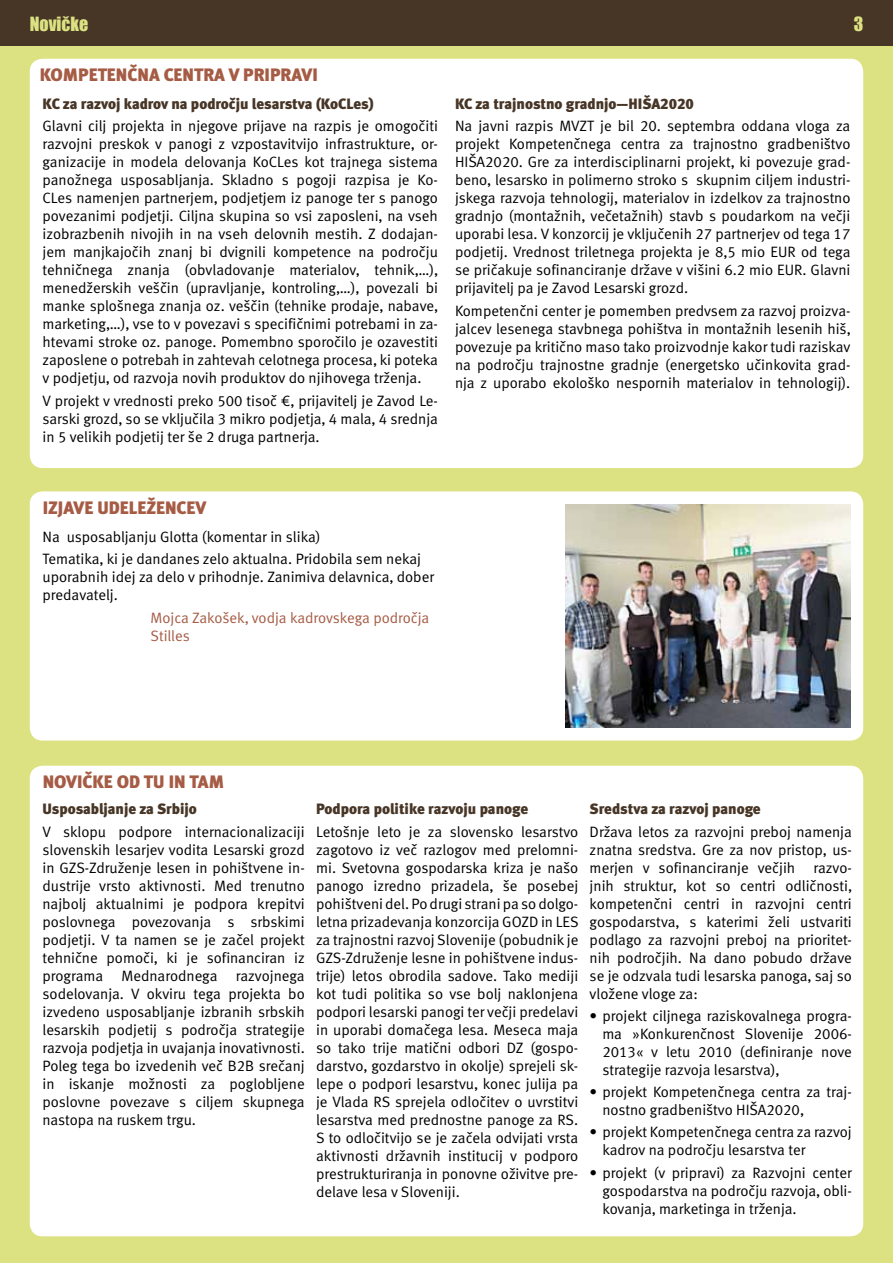
<style>
.page{position:relative;width:893px;height:1263px;background:#dce282}
.page>*{position:absolute;margin:0;border:0;box-sizing:border-box;transform-origin:0 0}
.t1{font:18px "Meta Black CELF";color:#a65c44}
.t2{font:18px "Impact";color:#dce282}
.t3{font:15px/18px "Meta Normal CELF";color:#000;text-align:justify}
.t4{font:15px "Meta Black CELF";letter-spacing:-.005em;color:#473526}
.t5{font:15px/18px "Meta Normal CELF";letter-spacing:-.005em;color:#a65c44}
</style>
<div class="page">
<div style="left:30px;top:766px;width:833px;height:470px;background:#fff;border-radius:13px"></div>
<div style="left:0;top:0;width:893px;height:45px;background:#473526"></div>
<div style="left:30px;top:59px;width:833px;height:409px;background:#fff;border-radius:13px"></div>
<div style="left:30px;top:491px;width:833px;height:249px;background:#fff;border-radius:13px"></div>
<img style="left:565px;top:505px;width:285px;height:222px">
<p class="t2" style="left:30px;top:10px;width:60px">Novičke</p>
<p class="t2" style="left:854px;top:10px;width:11px">3</p>
<p class="t1" style="left:40px;top:64px;width:280px">KOMPETENČNA CENTRA V PRIPRAVI</p>
<p class="t4" style="left:43px;top:95px;width:333px">KC za razvoj kadrov na področju lesarstva (KoCLes)</p>
<p class="t3" style="left:43px;top:117px;width:397px">Glavni cilj projekta in njegove prijave na razpis je omogočiti razvojni preskok v panogi z vzpostavitvijo infrastrukture, or&shy;ganizacije in modela delovanja KoCLes kot trajnega sistema panožnega usposabljanja. Skladno s pogoji razpisa je Ko-CLes namenjen partnerjem, podjetjem iz panoge ter s panogo povezanimi podjetji. Ciljna skupina so vsi zaposleni, na vseh izobrazbenih nivojih in na vseh delovnih mestih. Z dodajan&shy;jem manjkajočih znanj bi dvignili kompetence na področju tehničnega znanja (obvladovanje materialov, tehnik,…), menedžerskih veščin (upravljanje, kontroling,…), povezali bi manke splošnega znanja oz. veščin (tehnike prodaje, nabave, marketing,…), vse to v povezavi s specifičnimi potrebami in za&shy;htevami stroke oz. panoge. Pomembno sporočilo je ozavestiti zaposlene o potrebah in zahtevah celotnega procesa, ki poteka v podjetju, od razvoja novih produktov do njihovega trženja.</p>
<p class="t3" style="left:43px;top:392px;width:397px">V projekt v vrednosti preko 500 tisoč €, prijavitelj je Zavod Le&shy;sarski grozd, so se vključila 3 mikro podjetja, 4 mala, 4 srednja in 5 velikih podjetij ter še 2 druga partnerja.</p>
<p class="t4" style="left:455px;top:95px;width:240px">KC za trajnostno gradnjo—HIŠA2020</p>
<p class="t3" style="left:455px;top:117px;width:397px">Na javni razpis MVZT je bil 20. septembra oddana vloga za projekt Kompetenčnega centra za trajnostno gradbeništvo HIŠA2020. Gre za interdisciplinarni projekt, ki povezuje grad&shy;beno, lesarsko in polimerno stroko s skupnim ciljem industri&shy;jskega razvoja tehnologij, materialov in izdelkov za trajnostno gradnjo (montažnih, večetažnih) stavb s poudarkom na večji uporabi lesa. V konzorcij je vključenih 27 partnerjev od tega 17 podjetij. Vrednost triletnega projekta je 8,5 mio EUR od tega se pričakuje sofinanciranje države v višini 6.2 mio EUR. Glavni prijavitelj pa je Zavod Lesarski grozd.</p>
<p class="t3" style="left:455px;top:302px;width:397px">Kompetenčni center je pomemben predvsem za razvoj proizva&shy;jalcev lesenega stavbnega pohištva in montažnih lesenih hiš, povezuje pa kritično maso tako proizvodnje kakor tudi raziskav na področju trajnostne gradnje (energetsko učinkovita grad&shy;nja z uporabo ekološko nespornih materialov in tehnologij).</p>
<p class="t1" style="left:43px;top:496px;width:165px">IZJAVE UDELEŽENCEV</p>
<p class="t3" style="left:43px;top:526px;width:380px;line-height:22.2px">Na usposabljanju Glotta (komentar in slika)<br>Tematika, ki je dandanes zelo aktualna. Pridobila sem nekaj</p>
<p class="t3" style="left:43px;top:568px;width:393px">uporabnih idej za delo v prihodnje. Zanimiva delavnica, dober predavatelj.</p>
<p class="t5" style="left:151px;top:608px;width:280px">Mojca Zakošek, vodja kadrovskega področja<br>Stilles</p>
<p class="t1" style="left:43px;top:771px;width:183px">NOVIČKE OD TU IN TAM</p>
<p class="t4" style="left:43px;top:800px;width:156px">Usposabljanje za Srbijo</p>
<p class="t3" style="left:43px;top:822px;width:264px">V sklopu podpore internacionalizaciji slovenskih lesarjev vodita Lesarski grozd in GZS-Združenje lesen in pohištvene in&shy;dustrije vrsto aktivnosti. Med trenutno najbolj aktualnimi je podpora krepitvi poslovnega povezovanja s srbskimi podjetji. V ta namen se je začel projekt tehnične pomoči, ki je sofinanciran iz programa Mednarodnega razvojnega sodelovanja. V okviru tega projekta bo izvedeno usposabljanje izbranih srbskih lesarskih podjetij s področja strategije razvoja podjetja in uvajanja inovativnosti.<br>Poleg tega bo izvedenih več B2B srečanj in iskanje možnosti za poglobljene poslovne povezave s ciljem skupnega nastopa na ruskem trgu.</p>
<p class="t4" style="left:316px;top:800px;width:214px">Podpora politike razvoju panoge</p>
<p class="t3" style="left:316px;top:822px;width:264px">Letošnje leto je za slovensko lesarstvo zagotovo iz več razlogov med prelomni&shy;mi. Svetovna gospodarska kriza je našo panogo izredno prizadela, še posebej pohištveni del. Po drugi strani pa so dolgo&shy;letna prizadevanja konzorcija GOZD in LES za trajnostni razvoj Slovenije (pobudnik je GZS-Združenje lesne in pohištvene indus&shy;trije) letos obrodila sadove. Tako mediji kot tudi politika so vse bolj naklonjena podpori lesarski panogi ter večji predelavi in uporabi domačega lesa. Meseca maja so tako trije matični odbori DZ (gospo&shy;darstvo, gozdarstvo in okolje) sprejeli sk&shy;lepe o podpori lesarstvu, konec julija pa je Vlada RS sprejela odločitev o uvrstitvi lesarstva med prednostne panoge za RS.<br>S to odločitvijo se je začela odvijati vrsta aktivnosti državnih institucij v podporo prestrukturiranja in ponovne oživitve pre&shy;delave lesa v Sloveniji.</p>
<p class="t4" style="left:590px;top:800px;width:173px">Sredstva za razvoj panoge</p>
<p class="t3" style="left:590px;top:822px;width:264px">Država letos za razvojni preboj namenja znatna sredstva. Gre za nov pristop, us&shy;merjen v sofinanciranje večjih razvo&shy;jnih struktur, kot so centri odličnosti, kompetenčni centri in razvojni centri gospodarstva, s katerimi želi ustvariti podlago za razvojni preboj na prioritet&shy;nih področjih. Na dano pobudo države se je odzvala tudi lesarska panoga, saj so vložene vloge za:</p>
<p class="t3" style="left:602px;top:1007px;width:251px;text-indent:-13px">• projekt ciljnega raziskovalnega progra&shy;ma »Konkurenčnost Slovenije 2006- 2013« v letu 2010 (definiranje nove strategije razvoja lesarstva),</p>
<p class="t3" style="left:602px;top:1083px;width:251px;text-indent:-13px">• projekt Kompetenčnega centra za traj&shy;nostno gradbeništvo HIŠA2020,</p>
<p class="t3" style="left:602px;top:1123px;width:251px;text-indent:-13px">• projekt Kompetenčnega centra za razvoj kadrov na področju lesarstva ter</p>
<p class="t3" style="left:602px;top:1163px;width:251px;text-indent:-13px">• projekt (v pripravi) za Razvojni center gospodarstva na področju razvoja, obli&shy;kovanja, marketinga in trženja.</p>
</div>
